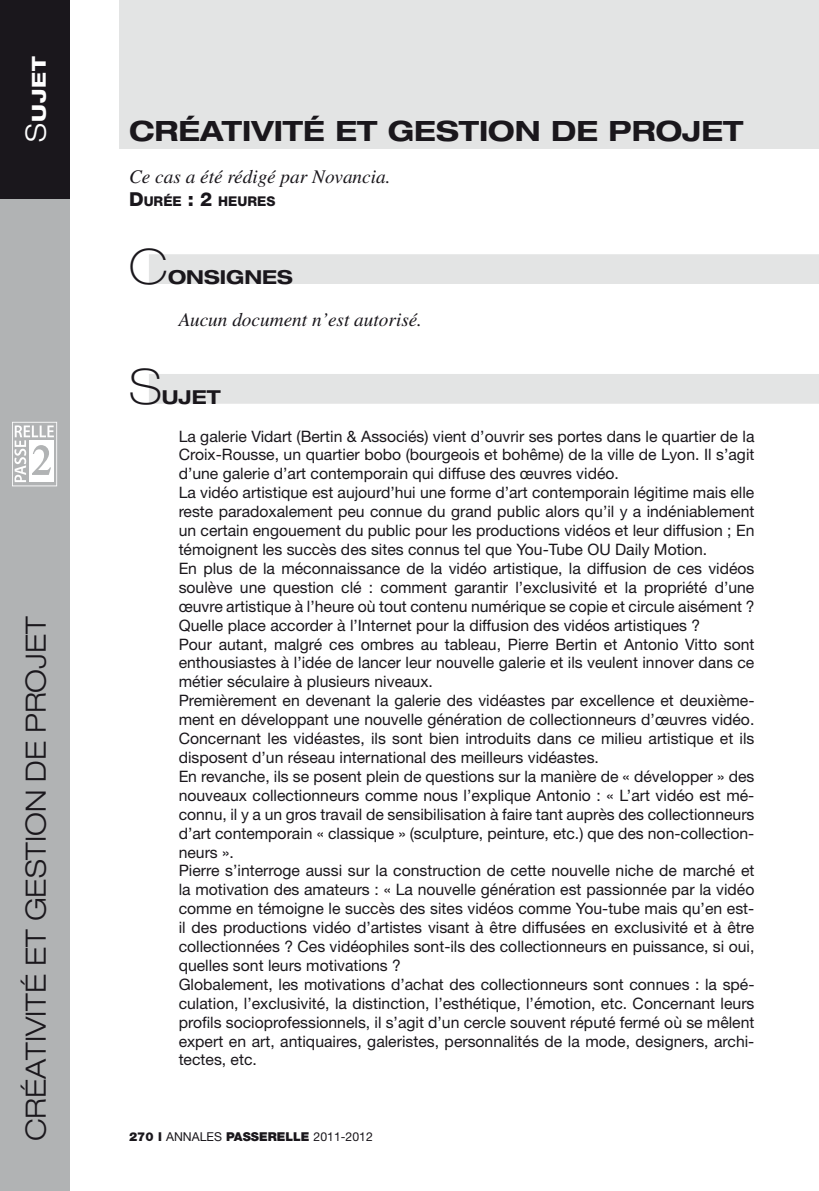
<style>
.page{position:relative;width:819px;height:1191px;background:#fff}
.page>*{position:absolute;margin:0;border:0;box-sizing:border-box;transform-origin:0 0}
.t1{font:100 expanded 49px "Helvetica Neue";color:#1a171c}
.t2{font:300 expanded 28px "Helvetica Neue";color:#1a171c}
.t3{font:700 expanded 28px "Helvetica Neue";color:#1a171c}
.t4{font:italic 19.25px "Times LT Std";color:#1a171c}
.t5{font:700 expanded 19.25px "Helvetica Neue";color:#1a171c}
.t6{font:800 expanded 19.25px "Helvetica Neue";color:#fff}
.t7{font:15.75px/18.9px "Helvetica Neue";color:#1a171c}
.t8{font:800 13.47px "Helvetica Neue";color:#1a171c}
.t9{font:12.25px "Helvetica Neue";color:#1a171c}
.s1{font-weight:300;font-size:28px}
.s2{font-size:19.25px}
.s3{font-weight:900}
</style>
<div class="page">
<div style="left:0;top:0;width:69px;height:1191px;background:#b1b3b4"></div>
<div style="left:0;top:0;width:69px;height:198px;background:#1a171c"></div>
<div style="left:119px;top:0;width:700px;height:149px;background:#e3e4e4"></div>
<svg style="left:12px;top:422px;width:45px;height:64px"></svg>
<div style="left:149px;top:254px;width:670px;height:30px;background:#e3e4e4"></div>
<div style="left:149px;top:374px;width:670px;height:30px;background:#e3e4e4"></div>
<p class="t6" style="left:26px;top:142px;width:87px;rotate:-90deg"><span class="s1">S</span>ujet</p>
<h2 class="t2" style="left:19px;top:1141px;width:526px;rotate:-90deg">créativité et gestion de projet</h2>
<h2 class="t3" style="left:129px;top:114px;width:616px">CRÉATIVITÉ ET GESTION DE PROJET</h2>
<p class="t4" style="left:129px;top:166px;width:263px">Ce cas a été rédigé par Novancia.</p>
<p class="t8" style="left:129px;top:193px;width:148px"><span class="s2">D</span>URÉE <span class="s2">: 2</span> HEURES</p>
<h1 class="t1" style="left:129px;top:237px;width:41px">C</h1>
<p class="t5" style="left:168px;top:265px;width:126px">ONSIGNES</p>
<p class="t4" style="left:179px;top:309px;width:245px">Aucun document n’est autorisé.</p>
<h1 class="t1" style="left:129px;top:357px;width:34px">S</h1>
<p class="t5" style="left:162px;top:385px;width:60px">UJET</p>
<p class="t7" style="left:179px;top:426px;width:577px">La galerie Vidart (Bertin &amp; Associés) vient d’ouvrir ses portes dans le quartier de la Croix-Rousse, un quartier bobo (bourgeois et bohême) de la ville de Lyon. Il s’agit d’une galerie d’art contemporain qui diffuse des œuvres vidéo.<br>La vidéo artistique est aujourd’hui une forme d’art contemporain légitime mais elle reste paradoxalement peu connue du grand public alors qu’il y a indéniablement un certain engouement du public pour les productions vidéos et leur diffusion ; En témoignent les succès des sites connus tel que You-Tube OU Daily Motion.<br>En plus de la méconnaissance de la vidéo artistique, la diffusion de ces vidéos soulève une question clé : comment garantir l’exclusivité et la propriété d’une œuvre artistique à l’heure où tout contenu numérique se copie et circule aisément ?<br>Quelle place accorder à l’Internet pour la diffusion des vidéos artistiques ?<br>Pour autant, malgré ces ombres au tableau, Pierre Bertin et Antonio Vitto sont enthousiastes à l’idée de lancer leur nouvelle galerie et ils veulent innover dans ce métier séculaire à plusieurs niveaux.<br>Premièrement en devenant la galerie des vidéastes par excellence et deuxième&shy;ment en développant une nouvelle génération de collectionneurs d’œuvres vidéo.<br>Concernant les vidéastes, ils sont bien introduits dans ce milieu artistique et ils disposent d’un réseau international des meilleurs vidéastes.<br>En revanche, ils se posent plein de questions sur la manière de « développer » des nouveaux collectionneurs comme nous l’explique Antonio : « L’art vidéo est mé&shy;connu, il y a un gros travail de sensibilisation à faire tant auprès des collectionneurs d’art contemporain « classique » (sculpture, peinture, etc.) que des non-collection&shy;neurs ».<br>Pierre s’interroge aussi sur la construction de cette nouvelle niche de marché et la motivation des amateurs : « La nouvelle génération est passionnée par la vidéo comme en témoigne le succès des sites vidéos comme You-tube mais qu’en est&shy;il des productions vidéo d’artistes visant à être diffusées en exclusivité et à être collectionnées ? Ces vidéophiles sont-ils des collectionneurs en puissance, si oui, quelles sont leurs motivations ?<br>Globalement, les motivations d’achat des collectionneurs sont connues : la spé&shy;culation, l’exclusivité, la distinction, l’esthétique, l’émotion, etc. Concernant leurs profils socioprofessionnels, il s’agit d’un cercle souvent réputé fermé où se mêlent expert en art, antiquaires, galeristes, personnalités de la mode, designers, archi&shy;tectes, etc.</p>
<p class="t9" style="left:129px;top:1129px;width:245px"><span class="s3">270 l</span> ANNALES <span class="s3">PASSERELLE</span> 2011-2012</p>
</div>
